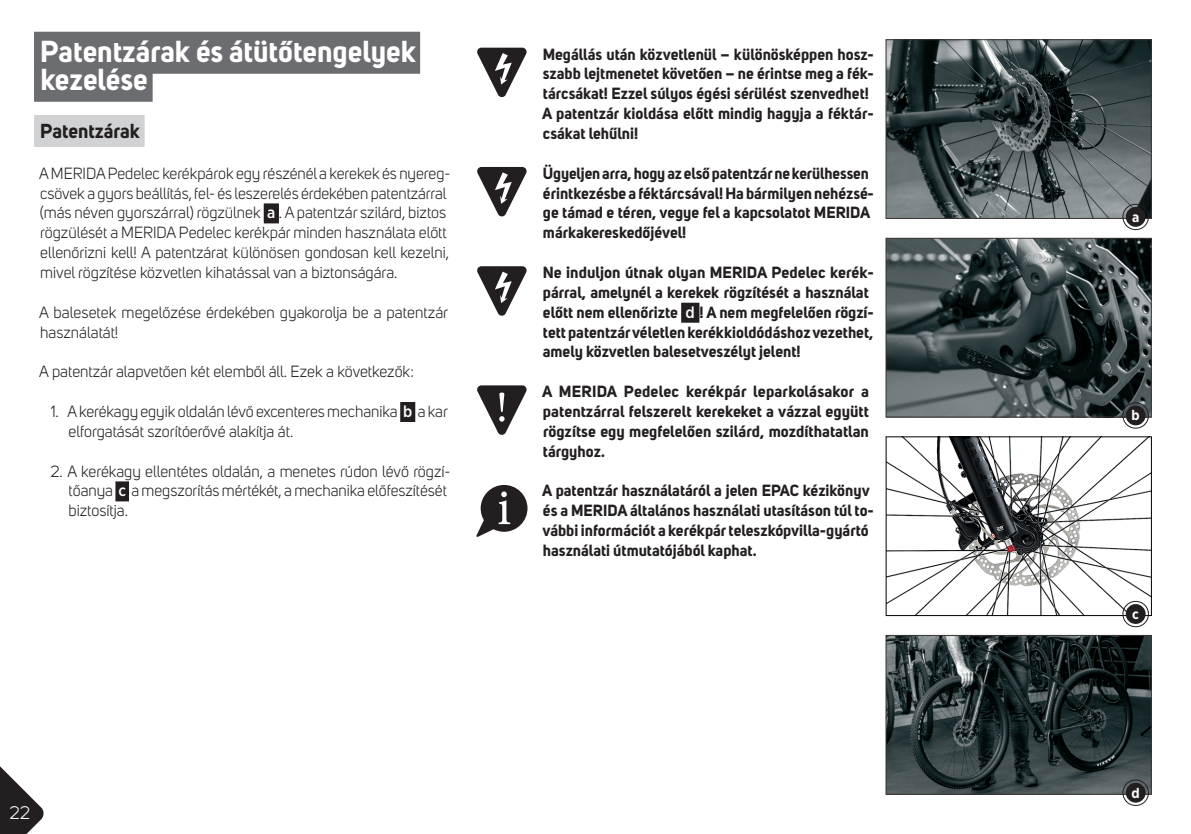
<style>
.page{position:relative;width:1191px;height:834px;background:#fff}
.page>*{position:absolute;margin:0;border:0;box-sizing:border-box;transform-origin:0 0}
.t1{font:700 30px/28px "Uni Sans";color:#fff}
.t2{font:700 20px "Uni Sans";color:#231f20}
.t3{font:18px "Uni Sans";color:#fff}
.t4{font:700 16px/19.8px "Uni Sans";color:#231f20}
.t5{font:16px/19.8px "Uni Sans";color:#231f20}
.t6{font:700 14px "Gotham Narrow";color:#fff}
.s1{font-family:"Gotham Narrow";font-weight:500;color:#fff}
</style>
<div class="page">
<svg style="left:0;top:766px;width:44px;height:67px"></svg>
<img style="left:887px;top:41px;width:262px;height:176px">
<div style="left:885px;top:39px;width:266px;height:180px;border:1px solid #3b3532"></div>
<img style="left:887px;top:240px;width:262px;height:175px">
<div style="left:885px;top:238px;width:266px;height:179px;border:1px solid #3b3532"></div>
<img style="left:887px;top:637px;width:262px;height:155px">
<div style="left:885px;top:635px;width:266px;height:159px;border:1px solid #3b3532"></div>
<div style="left:34px;top:32px;width:386px;height:42px;background:#6c6d70"></div>
<div style="left:34px;top:60px;width:119px;height:42px;background:#6c6d70"></div>
<div style="left:34px;top:115px;width:111px;height:32px;background:#d1d2d4"></div>
<div style="left:264px;top:203px;width:15px;height:20px;background:#231f20"></div>
<div style="left:400px;top:402px;width:15px;height:20px;background:#231f20"></div>
<div style="left:115px;top:481px;width:14px;height:20px;background:#231f20"></div>
<div style="left:681px;top:302px;width:18px;height:20px;background:#231f20"></div>
<img style="left:888px;top:438px;width:261px;height:175px">
<svg style="left:477px;top:48px;width:50px;height:50px"></svg>
<svg style="left:477px;top:167px;width:50px;height:50px"></svg>
<svg style="left:477px;top:266px;width:50px;height:50px"></svg>
<svg style="left:477px;top:385px;width:50px;height:50px"></svg>
<svg style="left:476px;top:485px;width:51px;height:51px"></svg>
<div style="left:1125px;top:207px;width:20px;height:20px;background:#231f20;border-radius:50%"></div>
<div style="left:1122px;top:204px;width:26px;height:26px;border:1px solid #231f20;border-radius:13px"></div>
<div style="left:1125px;top:405px;width:20px;height:20px;background:#231f20;border-radius:50%"></div>
<div style="left:1122px;top:402px;width:26px;height:26px;border:1px solid #231f20;border-radius:13px"></div>
<div style="left:1125px;top:604px;width:20px;height:19px;background:#231f20;border-radius:50%"></div>
<div style="left:1122px;top:601px;width:26px;height:26px;border:1px solid #231f20;border-radius:13px"></div>
<div style="left:1125px;top:782px;width:20px;height:20px;background:#231f20;border-radius:50%"></div>
<div style="left:1122px;top:779px;width:26px;height:26px;border:1px solid #231f20;border-radius:13px"></div>
<h1 class="t1" style="left:40px;top:38px;width:377px">Patentzárak és átütőtengelyek kezelése</h1>
<p class="t2" style="left:40px;top:119px;width:101px">Patentzárak</p>
<p class="t5" style="left:39px;top:163px;width:413px">A MERIDA Pedelec kerékpárok egy részénél a kerekek és nyereg&shy;csövek a gyors beállítás, fel- és leszerelés érdekében patentzárral (más néven gyorszárral) rögzülnek <span class="s1">a</span> . A patentzár szilárd, biztos rögzülését a MERIDA Pedelec kerékpár minden használata előtt ellenőrizni kell! A patentzárat különösen gondosan kell kezelni, mivel rögzítése közvetlen kihatással van a biztonságára.</p>
<p class="t5" style="left:39px;top:302px;width:410px">A balesetek megelőzése érdekében gyakorolja be a patentzár használatát!</p>
<p class="t5" style="left:39px;top:362px;width:376px">A patentzár alapvetően két elemből áll. Ezek a következők:</p>
<p class="t5" style="left:69px;top:401px;width:381px;text-indent:-18px">1. A kerékagy egyik oldalán lévő excenteres mechanika <span class="s1">b</span> a kar elforgatását szorítóerővé alakítja át.</p>
<p class="t5" style="left:69px;top:461px;width:383px;text-indent:-18px">2. A kerékagy ellentétes oldalán, a menetes rúdon lévő rögzí&shy;tőanya <span class="s1">c</span> a megszorítás mértékét, a mechanika előfeszítését biztosítja.</p>
<p class="t4" style="left:542px;top:44px;width:333px">Megállás után közvetlenül – különösképpen hos - szabb lejtmenetet követően – ne érintse meg a fék&shy;tárcsákat! Ezzel súlyos égési sérülést szenvedhet!<br>A patentzár kioldása előtt mindig hagyja a féktár&shy;csákat lehűlni!</p>
<p class="t4" style="left:543px;top:163px;width:333px">Ügyeljen arra, hogy az első patentzár ne kerülhessen érintkezésbe a féktárcsával! Ha bármilyen nehézsé&shy;ge támad e téren, vegye fel a kapcsolatot MERIDA márkakereskedőjével!</p>
<p class="t4" style="left:543px;top:262px;width:333px">Ne induljon útnak olyan MERIDA Pedelec kerék&shy;párral, amelynél a kerekek rögzítését a használat előtt nem ellenőrizte <span class="s1">d</span> ! A nem megfelelően rögzí&shy;tett patentzár véletlen kerékkioldódáshoz vezethet, amely közvetlen balesetveszélyt jelent!</p>
<p class="t4" style="left:542px;top:381px;width:328px;text-align:justify">A MERIDA Pedelec kerékpár leparkolásakor a patentzárral felszerelt kerekeket a vázzal együtt rögzítse egy megfelelően szilárd, mozdíthatatlan tárgyhoz.</p>
<p class="t4" style="left:542px;top:480px;width:333px">A patentzár használatáról a jelen EPAC kézikönyv és a MERIDA általános használati utasításon túl to&shy;vábbi információt a kerékpár teleszkópvilla-gyártó használati útmutatójából kaphat.</p>
<p class="t3" style="left:10px;top:802px;width:22px">22</p>
<p class="t6" style="left:1132px;top:208px;width:9px">a</p>
<p class="t6" style="left:1131px;top:406px;width:10px">b</p>
<p class="t6" style="left:1132px;top:605px;width:8px">c</p>
<p class="t6" style="left:1131px;top:783px;width:10px">d</p>
</div>
